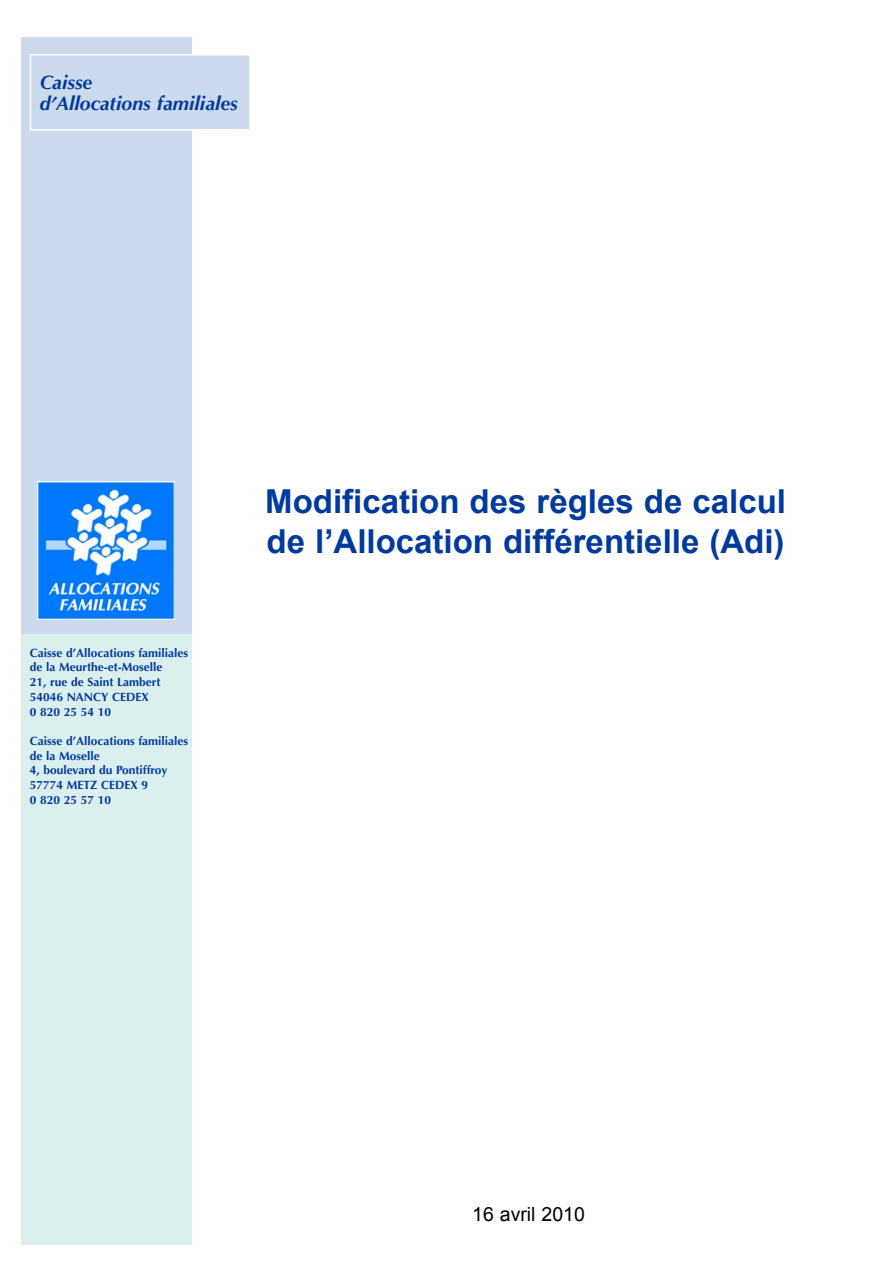
<style>
.page{position:relative;width:891px;height:1263px;background:#fff}
.page>*{position:absolute;margin:0;border:0;box-sizing:border-box;transform-origin:0 0}
.t1{font:700 33px/39.6px "Arial";color:#003a9d}
.t2{font:italic 700 19.5px/21px "Optima";color:#003a9d}
.t3{font:19.5px "Arial";color:#000}
.t4{font:700 12px/14.7px "Optima";color:#003a9d}
</style>
<div class="page">
<div style="left:21px;top:37px;width:170px;height:597px;background:#ccdaee"></div>
<div style="left:21px;top:634px;width:170px;height:611px;background:#dbefee"></div>
<div style="left:31px;top:56px;width:218px;height:73px;background:#ccdaee"></div>
<div style="left:30px;top:54px;width:221px;height:77px;border:2px solid #fff"></div>
<img style="left:38px;top:482px;width:137px;height:138px">
<h2 class="t2" style="left:40px;top:73px;width:200px">Caisse<br>d’Allocations familiales</h2>
<p class="t4" style="left:30px;top:646px;width:160px">Caisse d’Allocations familiales de la Meurthe-et-Moselle<br>21, rue de Saint Lambert<br>54046 NANCY CEDEX<br>0 820 25 54 10</p>
<p class="t4" style="left:30px;top:735px;width:160px">Caisse d’Allocations familiales de la Moselle<br>4, boulevard du Pontiffroy<br>57774 METZ CEDEX 9<br>0 820 25 57 10</p>
<h1 class="t1" style="left:265px;top:482px;width:522px">Modification des règles de calcul de l’Allocation différentielle (Adi)</h1>
<h2 class="t3" style="left:472px;top:1204px;width:114px">16 avril 2010</h2>
</div>
